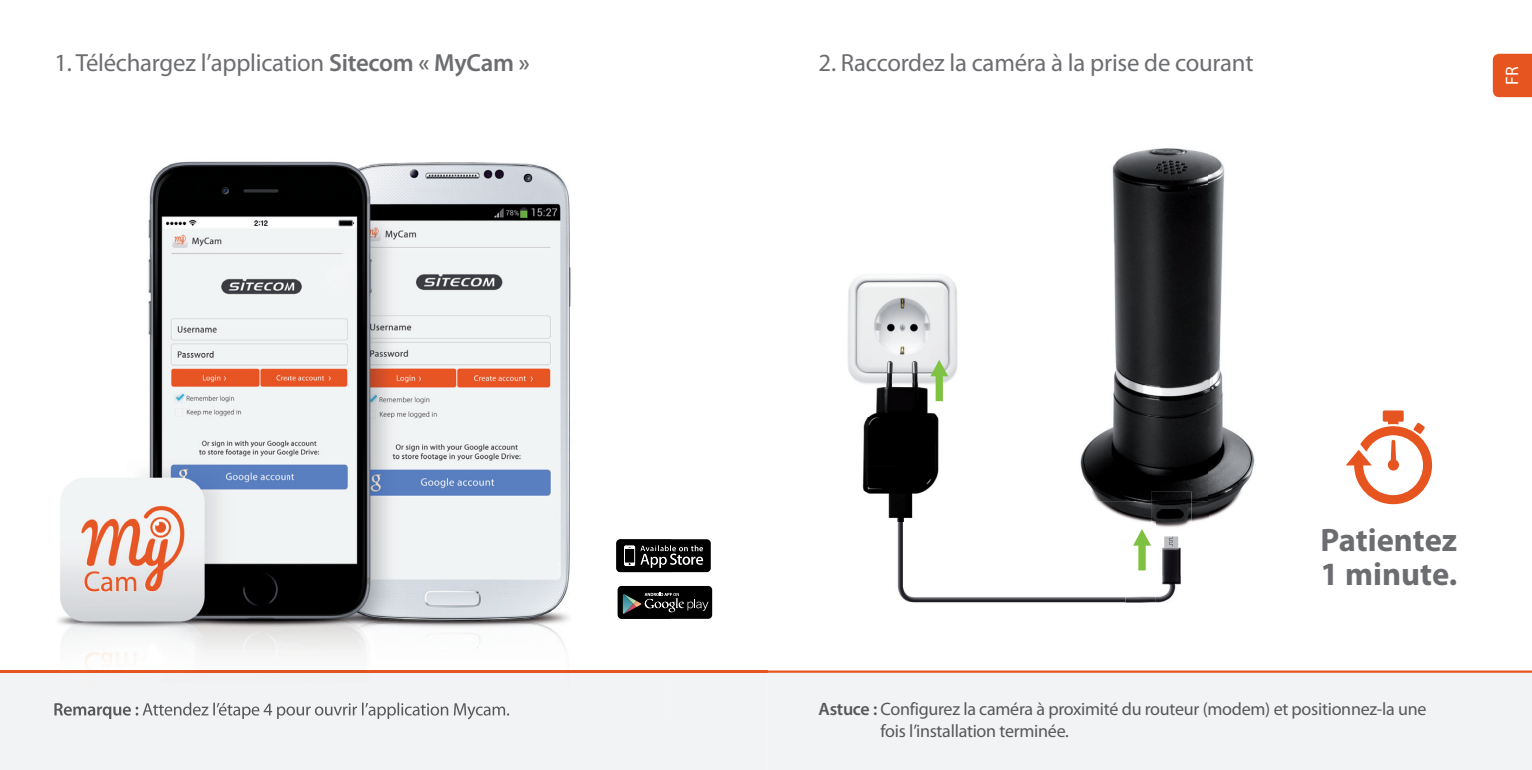
<style>
.page{position:relative;width:1532px;height:770px;background:#fff}
.page>*{position:absolute;margin:0;border:0;box-sizing:border-box;transform-origin:0 0}
.t1{font:700 32.62px/33.3px "Myriad Pro";color:#6c6d70}
.t2{font:24.75px "Myriad Pro";letter-spacing:-.01em;color:#6c6d70}
.t3{font:18px/21.6px "Myriad Pro";letter-spacing:-.015em;color:#57585a}
.t4{font:18px "Myriad Pro";color:#fff}
.s1{font-weight:600}
</style>
<div class="page">
<div style="left:1493px;top:54px;width:39px;height:43px;background:#e6551f"></div>
<div style="left:767px;top:672px;width:765px;height:97px;background:#f2f3f4"></div>
<div style="left:0;top:672px;width:767px;height:97px;background:#f2f3f4"></div>
<hr style="left:767px;top:670px;width:765px;height:2px;background:#e6551f">
<hr style="left:0;top:670px;width:767px;height:2px;background:#e6551f">
<svg style="left:1345px;top:410px;width:87px;height:94px"></svg>
<svg style="left:671px;top:539px;width:40px;height:33px"></svg>
<img style="left:0;top:161px;width:671px;height:562px">
<img style="left:54px;top:702px;width:85px;height:16px">
<img style="left:143px;top:702px;width:366px;height:17px">
<img style="left:616px;top:538px;width:55px;height:34px">
<img style="left:616px;top:539px;width:55px;height:32px">
<svg style="left:617px;top:585px;width:96px;height:34px;background:#262727"></svg>
<img style="left:1080px;top:148px;width:175px;height:374px">
<img style="left:847px;top:274px;width:111px;height:142px">
<img style="left:847px;top:411px;width:53px;height:110px">
<img style="left:900px;top:416px;width:39px;height:105px">
<img style="left:902px;top:356px;width:56px;height:60px">
<svg style="left:930px;top:359px;width:18px;height:42px"></svg>
<img style="left:1156px;top:584px;width:25px;height:19px">
<img style="left:897px;top:521px;width:259px;height:82px">
<img style="left:1053px;top:521px;width:98px;height:54px">
<img style="left:1162px;top:575px;width:19px;height:9px">
<img style="left:1151px;top:491px;width:40px;height:84px">
<img style="left:1164px;top:536px;width:14px;height:12px">
<svg style="left:1169px;top:536px;width:4px;height:10px"></svg>
<svg style="left:1133px;top:528px;width:23px;height:56px"></svg>
<svg style="left:0;top:765px;width:4px;height:5px"></svg>
<h2 class="t2" style="left:54px;top:47px;width:477px">1. Téléchargez l’application <span class="s1">Sitecom « MyCam »</span></h2>
<h2 class="t2" style="left:818px;top:47px;width:436px">2. Raccordez la caméra à la prise de courant</h2>
<p class="t4" style="left:1501px;top:85px;width:20px;rotate:-90deg">FR</p>
<h1 class="t1" style="left:1320px;top:522px;width:138px">Patientez<br>1 minute.</h1>
<p class="t3" style="left:880px;top:697px;width:547px;text-indent:-62px"><span class="s1">Astuce :</span> Configurez la caméra à proximité du routeur (modem) et positionnez-la une fois l’installation terminée.</p>
</div>
